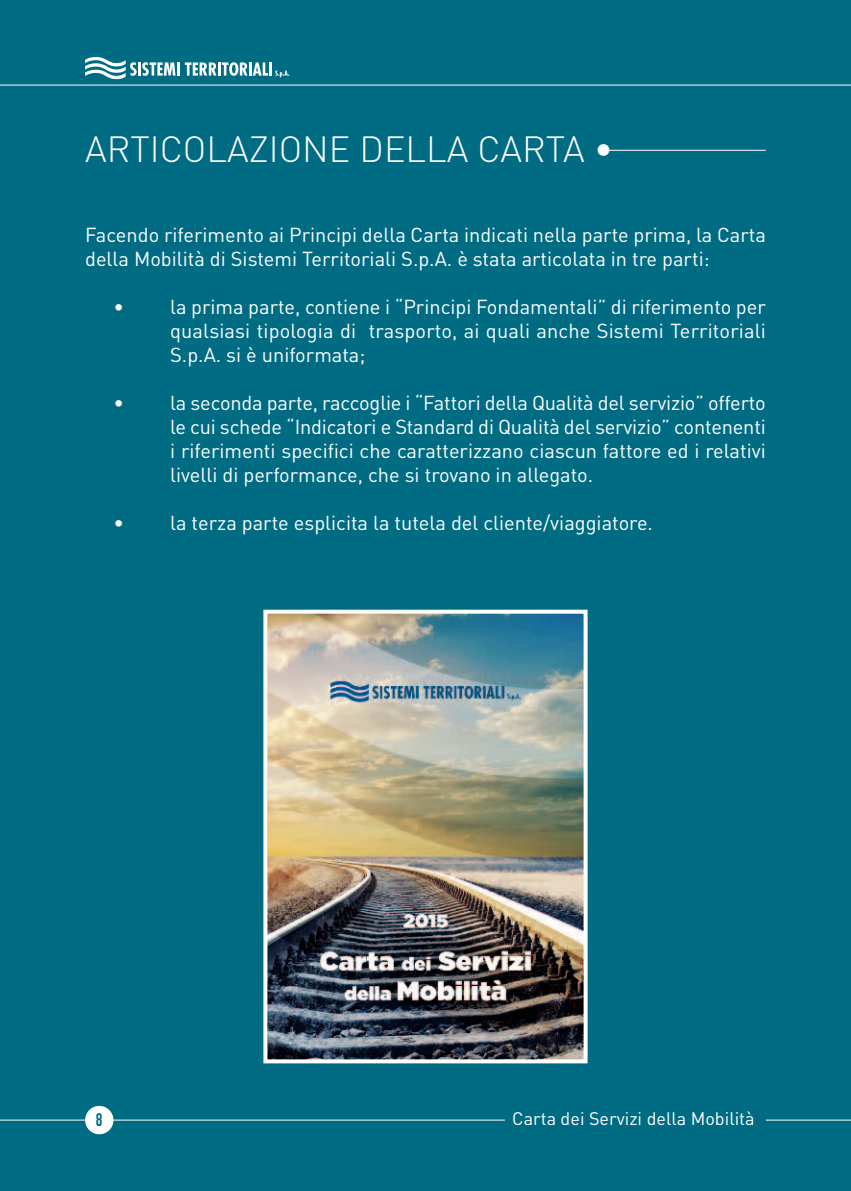
<style>
.page{position:relative;width:851px;height:1191px;background:#fff}
.page>*{position:absolute;margin:0;border:0;box-sizing:border-box;transform-origin:0 0}
.t1{font:300 36px "DINOT";color:#fff}
.t2{font:20px/24px "DINOT";color:#fff;text-align:justify}
.t3{font:18px "DINOT";color:#fff}
.t4{font:18px "DIN Engschrift Std";color:#006c84}
</style>
<div class="page">
<div style="left:0;top:0;width:850px;height:1191px;background:#006c84"></div>
<hr style="left:0;top:1119px;width:505px;height:1px;background:#fff">
<hr style="left:765px;top:1119px;width:85px;height:1px;background:#fff">
<div style="left:85px;top:1106px;width:28px;height:28px;background:#fff;border-radius:50%"></div>
<hr style="left:0;top:85px;width:850px;height:1px;background:#fff">
<svg style="left:85px;top:57px;width:94px;height:22px"></svg>
<svg style="left:185px;top:62px;width:83px;height:14px"></svg>
<hr style="left:269px;top:62px;width:3px;height:14px;background:#fff">
<svg style="left:275px;top:70px;width:14px;height:7px"></svg>
<hr style="left:599px;top:150px;width:166px;height:1px;background:#fff">
<img style="left:268px;top:614px;width:314px;height:444px">
<div style="left:263px;top:609px;width:324px;height:454px;border:4px solid #fff"></div>
<h1 class="t1" style="left:85px;top:136px;width:530px">ARTICOLAZIONE DELLA CARTA •</h1>
<p class="t2" style="left:85px;top:225px;width:682px">Facendo riferimento ai Principi della Carta indicati nella parte prima, la Carta della Mobilità di Sistemi Territoriali S.p.A. è stata articolata in tre parti:</p>
<p class="t2" style="left:170px;top:297px;width:597px;text-indent:-57px">• la prima parte, contiene i “Principi Fondamentali” di riferimento per qualsiasi tipologia di trasporto, ai quali anche Sistemi Territoriali S.p.A. si è uniformata;</p>
<p class="t2" style="left:170px;top:393px;width:597px;text-indent:-57px">• la seconda parte, raccoglie i “Fattori della Qualità del servizio” offerto le cui schede “Indicatori e Standard di Qualità del servizio” contenenti i riferimenti specifici che caratterizzano ciascun fattore ed i relativi livelli di performance, che si trovano in allegato.</p>
<p class="t2" style="left:113px;top:513px;width:541px">• la terza parte esplicita la tutela del cliente/viaggiatore.</p>
<p class="t4" style="left:96px;top:1113px;width:8px">8</p>
<p class="t3" style="left:512px;top:1112px;width:244px">Carta dei Servizi della Mobilità</p>
</div>
